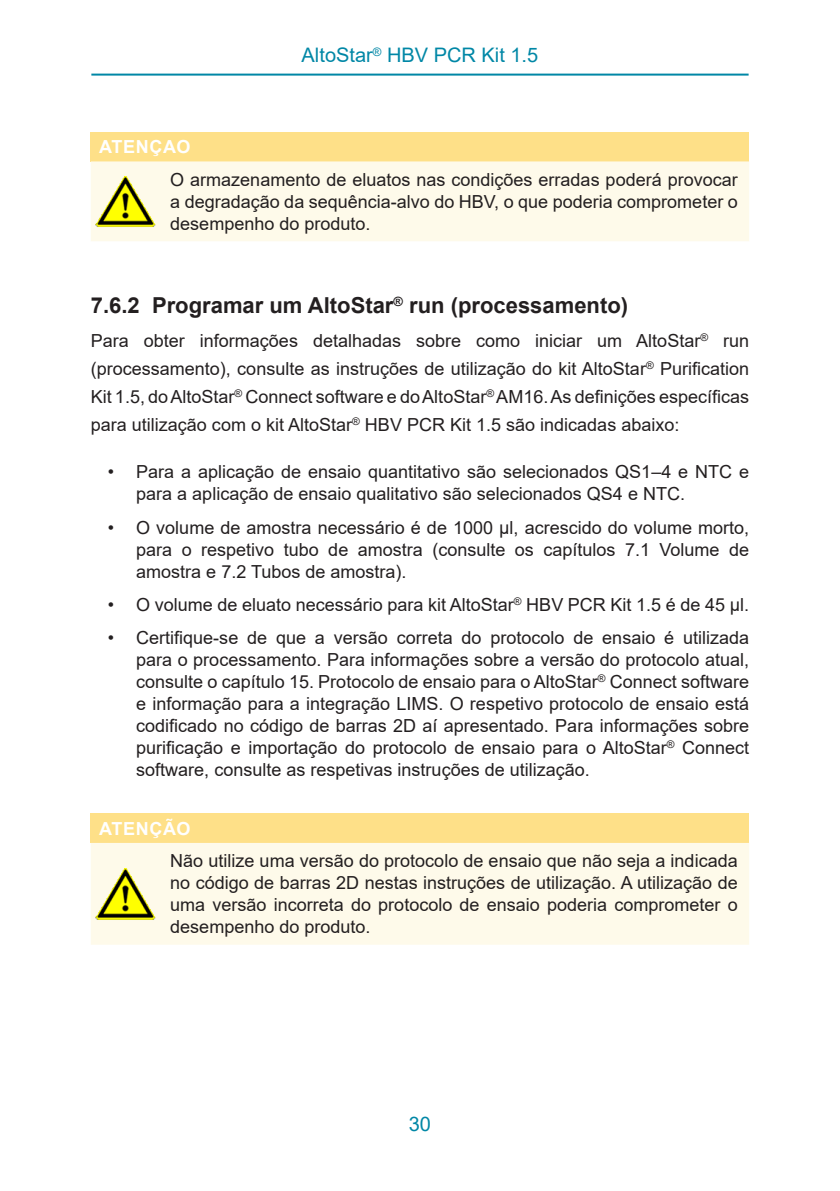
<style>
.page{position:relative;width:840px;height:1191px;background:#fff}
.page>*{position:absolute;margin:0;border:0;box-sizing:border-box;transform-origin:0 0}
.Level_3{font:700 22px "Arial";color:#231f20}
.Seitenkopf{font:20px "Arial";color:#0087a6}
.Mengentext{font:18px/22px "Arial";color:#231f20;text-align:justify}
.Note_hazard_conseque{font:18px/22px "Arial";color:#231f20;text-align:justify}
.Note_Titel{font:700 18px "Arial";letter-spacing:.035em;color:#fff}
</style>
<div class="page">
<hr style="left:91px;top:74px;width:657px;height:2px;background:#0087a6">
<div style="left:91px;top:132px;width:657px;height:29px;background:#fee088"></div>
<div style="left:91px;top:161px;width:657px;height:80px;background:#fefaea"></div>
<img style="left:94px;top:170px;width:62px;height:62px">
<div style="left:91px;top:814px;width:657px;height:29px;background:#fee088"></div>
<div style="left:91px;top:843px;width:657px;height:101px;background:#fefaea"></div>
<img style="left:94px;top:862px;width:62px;height:63px">
<p class="Seitenkopf" style="left:301px;top:41px;width:238px">AltoStar<sup>®</sup> HBV PCR Kit 1.5</p>
<p class="Note_Titel" style="left:99px;top:134px;width:93px">ATENÇAO</p>
<p class="Note_hazard_conseque" style="left:170px;top:168px;width:568px">O armazenamento de eluatos nas condições erradas poderá provocar a degradação da sequência-alvo do HBV, o que poderia comprometer o desempenho do produto.</p>
<p class="Level_3" style="left:91px;top:290px;width:538px">7.6.2 Programar um AltoStar<sup>®</sup> run (processamento)</p>
<p class="Mengentext" style="left:91px;top:326px;width:659px;line-height:28px">Para obter informações detalhadas sobre como iniciar um AltoStar<sup>®</sup> run (processamento), consulte as instruções de utilização do kit AltoStar<sup>®</sup> Purification Kit 1.5, do AltoStar<sup>®</sup> Connect software e doAltoStar<sup>®</sup> AM16.As definições específicas para utilização com o kit AltoStar<sup>®</sup> HBV PCR Kit 1.5 são indicadas abaixo:</p>
<p class="Mengentext" style="left:136px;top:461px;width:614px;text-indent:-28px">• Para a aplicação de ensaio quantitativo são selecionados QS1–4 e NTC e para a aplicação de ensaio qualitativo são selecionados QS4 e NTC.</p>
<p class="Mengentext" style="left:136px;top:516px;width:614px;text-indent:-28px">• O volume de amostra necessário é de 1000 μl, acrescido do volume morto, para o respetivo tubo de amostra (consulte os capítulos 7.1 Volume de amostra e 7.2 Tubos de amostra).</p>
<p class="Mengentext" style="left:108px;top:593px;width:642px">• O volume de eluato necessário para kit AltoStar<sup>®</sup> HBV PCR Kit 1.5 é de 45 μl.</p>
<p class="Mengentext" style="left:136px;top:627px;width:614px;text-indent:-28px">• Certifique-se de que a versão correta do protocolo de ensaio é utilizada para o processamento. Para informações sobre a versão do protocolo atual, consulte o capítulo 15. Protocolo de ensaio para o AltoStar<sup>®</sup> Connect software e informação para a integração LIMS. O respetivo protocolo de ensaio está codificado no código de barras 2D aí apresentado. Para informações sobre purificação e importação do protocolo de ensaio para o AltoStar<sup>®</sup> Connect software, consulte as respetivas instruções de utilização.</p>
<p class="Note_Titel" style="left:99px;top:816px;width:93px">ATENÇÃO</p>
<p class="Note_hazard_conseque" style="left:170px;top:850px;width:568px">Não utilize uma versão do protocolo de ensaio que não seja a indicada no código de barras 2D nestas instruções de utilização. A utilização de uma versão incorreta do protocolo de ensaio poderia comprometer o desempenho do produto.</p>
<p class="Seitenkopf" style="left:408px;top:1110px;width:24px">30</p>
</div>
